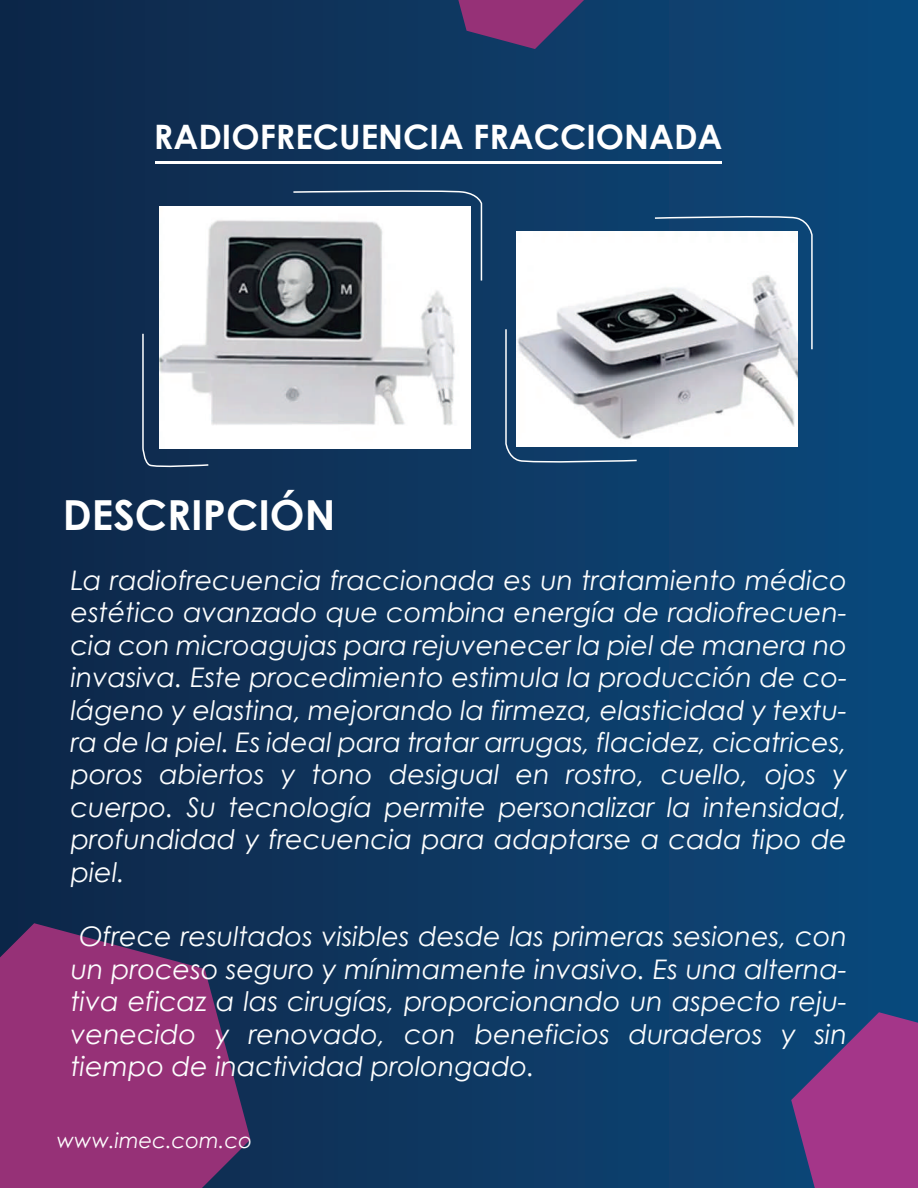
<style>
.page{position:relative;width:918px;height:1188px;background:#fff}
.page>*{position:absolute;margin:0;border:0;box-sizing:border-box;transform-origin:0 0}
.t1{font:700 41.4px "Century Gothic";color:#fff}
.t2{font:700 33.75px "Century Gothic";color:#fff}
.t3{font:italic 27px/32.4px "Century Gothic";color:#fdfefe;text-align:justify}
.t4{font:italic 21px "Century Gothic";color:#fff}
</style>
<div class="page">
<div style="left:0;top:0;width:918px;height:1188px;background:linear-gradient(to right,#0f2647,#0b4a7d)"></div>
<svg style="left:0;top:923px;width:250px;height:265px;background:#7e3070"></svg>
<hr style="left:155px;top:161px;width:566px;height:3px;background:#fff">
<svg style="left:791px;top:1012px;width:127px;height:176px;background:#803984"></svg>
<svg style="left:458px;top:0;width:126px;height:49px;background:#673471"></svg>
<svg style="left:141px;top:332px;width:69px;height:138px;background:#294363"></svg>
<svg style="left:292px;top:188px;width:191px;height:94px;background:#2d4f73"></svg>
<img style="left:160px;top:207px;width:311px;height:242px">
<img style="left:517px;top:231px;width:280px;height:216px">
<svg style="left:653px;top:213px;width:160px;height:138px"></svg>
<svg style="left:505px;top:328px;width:133px;height:137px"></svg>
<p class="t2" style="left:154px;top:111px;width:570px">RADIOFRECUENCIA FRACCIONADA</p>
<h1 class="t1" style="left:63px;top:484px;width:274px">DESCRIPCIÓN</h1>
<p class="t3" style="left:71px;top:564px;width:778px">La radiofrecuencia fraccionada es un tratamiento médico estético avanzado que combina energía de radiofrecuen&shy;cia con microagujas para rejuvenecer la piel de manera no invasiva. Este procedimiento estimula la producción de co&shy;lágeno y elastina, mejorando la firmeza, elasticidad y textu&shy;ra de la piel. Es ideal para tratar arrugas, flacidez, cicatrices, poros abiertos y tono desigual en rostro, cuello, ojos y cuerpo. Su tecnología permite personalizar la intensidad, profundidad y frecuencia para adaptarse a cada tipo de piel.</p>
<p class="t3" style="left:71px;top:920px;width:778px;text-indent:9px">Ofrece resultados visibles desde las primeras sesiones, con un proceso seguro y mínimamente invasivo. Es una alterna&shy;tiva eficaz a las cirugías, proporcionando un aspecto reju&shy;venecido y renovado, con beneficios duraderos y sin tiempo de inactividad prolongado.</p>
<p class="t4" style="left:57px;top:1125px;width:197px">www.imec.com.co</p>
</div>
